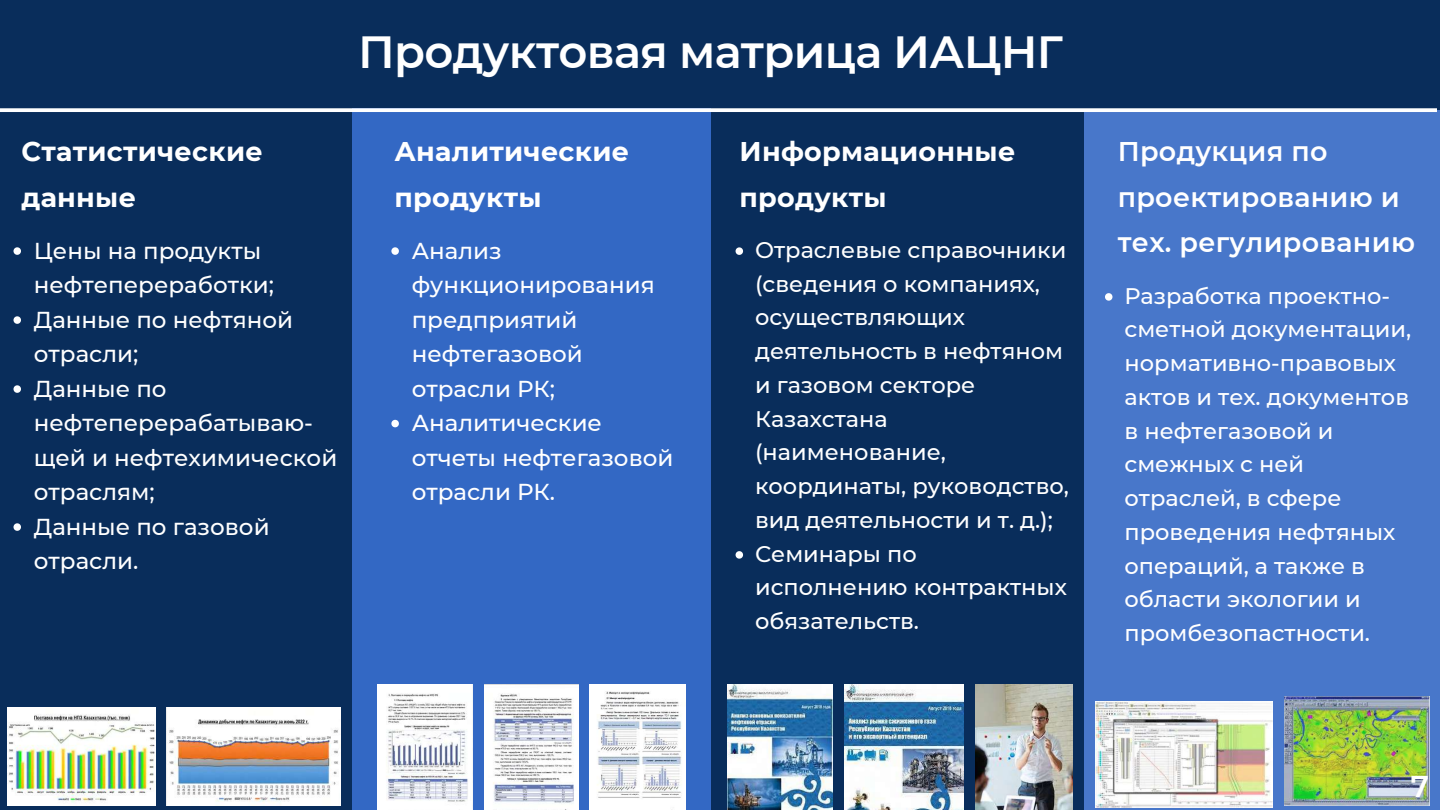
<style>
.page{position:relative;width:1440px;height:810px;background:#fff}
.page>*{position:absolute;margin:0;border:0;box-sizing:border-box;transform-origin:0 0}
.t1{font:600 45px "Montserrat";letter-spacing:-.015em;color:#fff}
.t2{font:600 30px "Montserrat";color:#fff}
.t3{font:700 27px/45.8px "Montserrat";letter-spacing:.01em;color:#fff}
.t4{font:600 27px/45.8px "Montserrat";letter-spacing:.01em;color:#fff}
.t5{font:500 23px/34.5px "Montserrat";color:#fff}
.t6{font:500 22.5px/33.8px "Montserrat";color:#fff}
</style>
<div class="page">
<div style="left:702px;top:110px;width:383px;height:700px;background:#092d5b"></div>
<div style="left:0;top:112px;width:370px;height:698px;background:#092d5b"></div>
<div style="left:0;top:0;width:1440px;height:122px;background:#092d5b"></div>
<div style="left:1085px;top:110px;width:355px;height:700px;background:#4877ca"></div>
<div style="left:352px;top:108px;width:359px;height:702px;background:#3368c4"></div>
<svg style="left:0;top:108px;width:1437px;height:4px;background:#eef1f5"></svg>
<img style="left:728px;top:685px;width:105px;height:125px">
<img style="left:845px;top:685px;width:118px;height:125px">
<img style="left:377px;top:684px;width:95px;height:126px">
<img style="left:484px;top:684px;width:94px;height:126px">
<img style="left:590px;top:684px;width:96px;height:126px">
<img style="left:1095px;top:702px;width:177px;height:105px">
<img style="left:1285px;top:697px;width:144px;height:108px">
<img style="left:975px;top:685px;width:98px;height:125px">
<img style="left:8px;top:707px;width:148px;height:98px">
<img style="left:166px;top:707px;width:174px;height:98px">
<svg style="left:14px;top:247px;width:7px;height:8px"></svg>
<svg style="left:14px;top:316px;width:7px;height:8px"></svg>
<svg style="left:14px;top:385px;width:7px;height:8px"></svg>
<svg style="left:14px;top:523px;width:7px;height:8px"></svg>
<svg style="left:391px;top:247px;width:8px;height:8px"></svg>
<svg style="left:391px;top:420px;width:8px;height:7px"></svg>
<svg style="left:736px;top:247px;width:7px;height:8px"></svg>
<svg style="left:736px;top:551px;width:7px;height:8px"></svg>
<svg style="left:1105px;top:293px;width:7px;height:8px"></svg>
<h1 class="t1" style="left:358px;top:24px;width:707px">Продуктовая матрица ИАЦНГ</h1>
<p class="t3" style="left:740px;top:128px;width:277px">Информационные продукты</p>
<p class="t3" style="left:22px;top:128px;width:243px">Статистические данные</p>
<p class="t5" style="left:34px;top:233px;width:305px">Цены на продукты нефтепереработки;<br>Данные по нефтяной отрасли;<br>Данные по нефтеперерабатываю&shy;щей и нефтехимической отраслям;<br>Данные по газовой отрасли.</p>
<p class="t5" style="left:412px;top:233px;width:263px">Анализ функционирования предприятий нефтегазовой отрасли РК;<br>Аналитические отчеты нефтегазовой отрасли РК.</p>
<p class="t6" style="left:755px;top:233px;width:315px">Отраслевые справочники (сведения о компаниях, осуществляющих деятельность в нефтяном и газовом секторе<br>Казахстана (наименование, координаты, руководство, вид деятельности и т. д.);<br>Семинары по исполнению контрактных обязательств.</p>
<p class="t3" style="left:394px;top:128px;width:236px">Аналитические продукты</p>
<p class="t4" style="left:1118px;top:128px;width:299px">Продукция по проектированию и тех. регулированию</p>
<p class="t6" style="left:1124px;top:279px;width:288px">Разработка проектно&shy;сметной документации, нормативно-правовых актов и тех. документов в нефтегазовой и смежных с ней отраслей, в сфере проведения нефтяных операций, а также в области экологии и промбезопастности.</p>
<h2 class="t2" style="left:1411px;top:768px;width:20px">7</h2>
</div>
